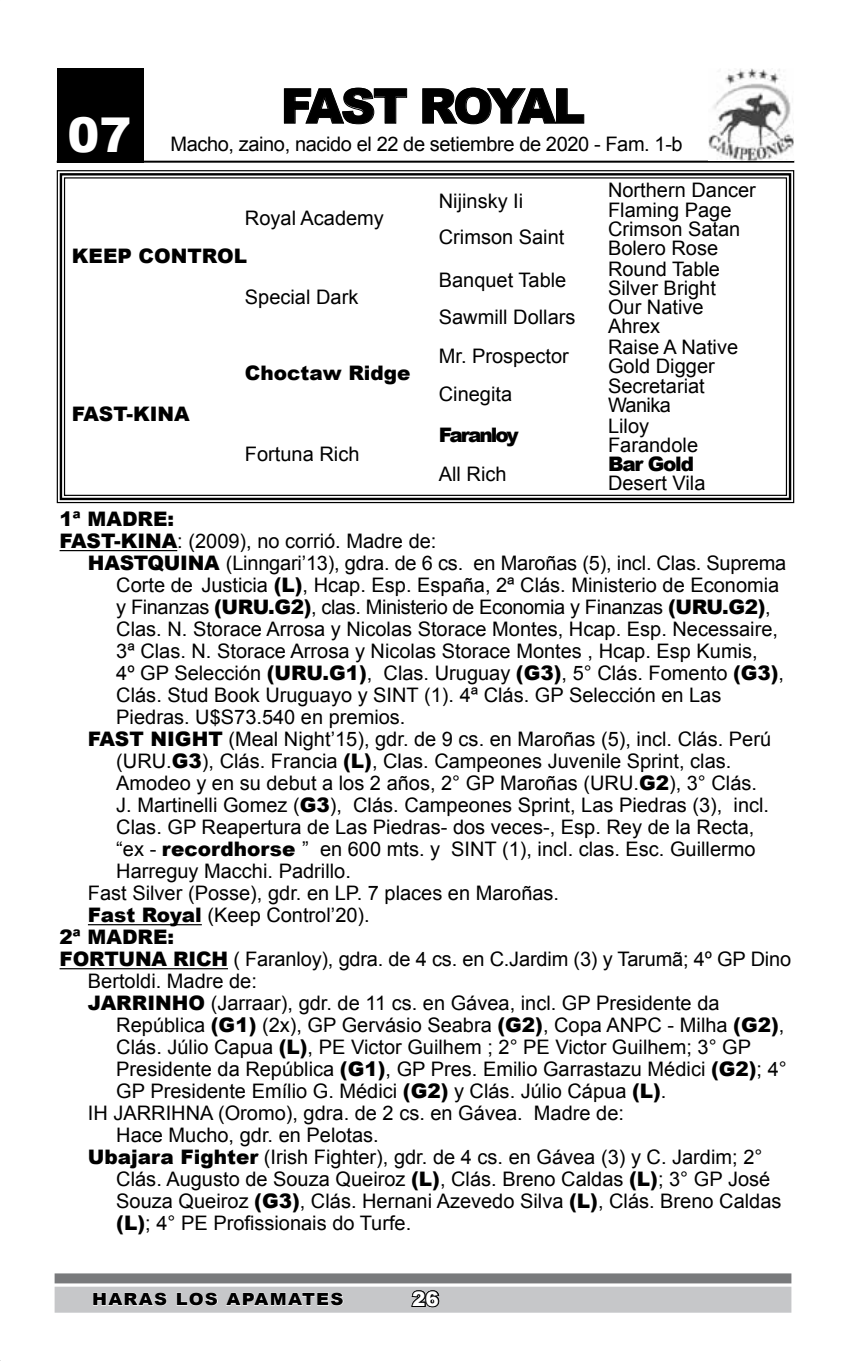
<style>
.page{position:relative;width:851px;height:1361px;background:#fff}
.page>*{position:absolute;margin:0;border:0;box-sizing:border-box;transform-origin:0 0}
.t1{font:900 48px "Arial";letter-spacing:-.065em;color:#000}
.t2{font:900 48px "Arial";color:#fff}
.t3{font:20px "Arial";color:#000}
.t4{font:20px "Arial";letter-spacing:-.02em;color:#000}
.t5{font:900 20px "Arial";color:#000}
.t6{font:900 20px "Arial";letter-spacing:-.1em;color:#000}
.t7{font:900 20px "Arial";color:#fff}
.t8{font:900 16.8px "Arial";letter-spacing:.07em;color:#000;scale:1.08 1}
.s1{font-weight:900}
</style>
<div class="page">
<div style="left:55px;top:1273px;width:736px;height:10px;background:#797a7c"></div>
<div style="left:55px;top:1286px;width:736px;height:26px;background:#c6c7c9"></div>
<div style="left:57px;top:68px;width:86px;height:94px;background:#000"></div>
<svg style="left:56px;top:170px;width:738px;height:334px"></svg>
<div style="left:60px;top:173px;width:731px;height:327px;border:2px solid #000"></div>
<hr style="left:57px;top:161px;width:737px;height:2px;background:#000">
<hr style="left:60px;top:550px;width:117px;height:1px;background:#000">
<hr style="left:88px;top:924px;width:114px;height:1px;background:#000">
<hr style="left:60px;top:968px;width:168px;height:1px;background:#000">
<img style="left:708px;top:68px;width:85px;height:93px">
<svg style="left:411px;top:1290px;width:29px;height:18px"></svg>
<svg style="left:283px;top:87px;width:124px;height:38px"></svg>
<svg style="left:422px;top:87px;width:162px;height:38px"></svg>
<svg style="left:93px;top:1292px;width:74px;height:14px"></svg>
<svg style="left:176px;top:1292px;width:42px;height:14px"></svg>
<svg style="left:226px;top:1292px;width:118px;height:14px"></svg>
<h1 class="t2" style="left:67px;top:100px;width:66px">07</h1>
<h1 class="t1" style="left:281px;top:71px;width:305px">FAST ROYAL</h1>
<p class="t4" style="left:170px;top:131px;width:513px">Macho, zaino, nacido el 22 de setiembre de 2020 - Fam. 1-b</p>
<p class="t3" style="left:245px;top:205px;width:140px">Royal Academy</p>
<p class="t5" style="left:72px;top:241px;width:177px">KEEP CONTROL</p>
<p class="t3" style="left:245px;top:283px;width:115px">Special Dark</p>
<p class="t5" style="left:72px;top:399px;width:119px">FAST-KINA</p>
<p class="t5" style="left:245px;top:358px;width:167px">Choctaw Ridge</p>
<p class="t3" style="left:245px;top:441px;width:116px">Fortuna Rich</p>
<p class="t3" style="left:438px;top:188px;width:86px">Nijinsky Ii</p>
<p class="t3" style="left:438px;top:224px;width:127px">Crimson Saint</p>
<p class="t3" style="left:438px;top:266px;width:129px">Banquet Table</p>
<p class="t3" style="left:438px;top:304px;width:138px">Sawmill Dollars</p>
<p class="t3" style="left:438px;top:343px;width:132px">Mr. Prospector</p>
<p class="t3" style="left:438px;top:381px;width:75px">Cinegita</p>
<p class="t6" style="left:438px;top:420px;width:81px">Faranloy</p>
<p class="t3" style="left:438px;top:461px;width:69px">All Rich</p>
<p class="t3" style="left:608px;top:177px;width:149px">Northern Dancer</p>
<p class="t3" style="left:608px;top:196px;width:125px">Flaming Page</p>
<p class="t3" style="left:608px;top:216px;width:134px">Crimson Satan</p>
<p class="t3" style="left:608px;top:235px;width:112px">Bolero Rose</p>
<p class="t3" style="left:608px;top:256px;width:113px">Round Table</p>
<p class="t3" style="left:608px;top:275px;width:109px">Silver Bright</p>
<p class="t3" style="left:608px;top:294px;width:97px">Our Native</p>
<p class="t3" style="left:608px;top:313px;width:54px">Ahrex</p>
<p class="t3" style="left:608px;top:334px;width:132px">Raise A Native</p>
<p class="t3" style="left:608px;top:353px;width:108px">Gold Digger</p>
<p class="t3" style="left:608px;top:373px;width:98px">Secretariat</p>
<p class="t3" style="left:608px;top:392px;width:64px">Wanika</p>
<p class="t3" style="left:608px;top:413px;width:43px">Liloy</p>
<p class="t3" style="left:608px;top:432px;width:92px">Farandole</p>
<p class="t5" style="left:608px;top:449px;width:88px">Bar Gold</p>
<p class="t3" style="left:608px;top:470px;width:99px">Desert Vila</p>
<p class="t5" style="left:60px;top:504px;width:116px">1ª MADRE:</p>
<p class="t3" style="left:60px;top:528px;width:378px"><span class="s1">FAST-KINA</span>: (2009), no corrió. Madre de:</p>
<p class="t3" style="left:88px;top:550px;width:699px"><span class="s1">HASTQUINA</span> (Linngari’13), gdra. de 6 cs. en Maroñas (5), incl. Clas. Suprema</p>
<p class="t3" style="left:116px;top:572px;width:664px">Corte de Justicia <span class="s1">(L)</span>, Hcap. Esp. España, 2ª Clás. Ministerio de Economia</p>
<p class="t4" style="left:116px;top:594px;width:655px">y Finanzas <span class="s1">(URU.G2)</span>, clas. Ministerio de Economia y Finanzas <span class="s1">(URU.G2)</span>,</p>
<p class="t3" style="left:116px;top:616px;width:663px">Clas. N. Storace Arrosa y Nicolas Storace Montes, Hcap. Esp. Necessaire,</p>
<p class="t3" style="left:116px;top:638px;width:642px">3ª Clas. N. Storace Arrosa y Nicolas Storace Montes , Hcap. Esp Kumis,</p>
<p class="t3" style="left:116px;top:660px;width:669px">4º GP Selección <span class="s1">(URU.G1)</span>, Clas. Uruguay <span class="s1">(G3)</span>, 5° Clás. Fomento <span class="s1">(G3)</span>,</p>
<p class="t3" style="left:116px;top:682px;width:606px">Clás. Stud Book Uruguayo y SINT (1). 4ª Clás. GP Selección en Las</p>
<p class="t3" style="left:116px;top:704px;width:291px">Piedras. U$S73.540 en premios.</p>
<p class="t3" style="left:88px;top:726px;width:684px"><span class="s1">FAST NIGHT</span> (Meal Night’15), gdr. de 9 cs. en Maroñas (5), incl. Clás. Perú</p>
<p class="t3" style="left:116px;top:748px;width:616px">(URU.<span class="s1">G3</span>), Clás. Francia <span class="s1">(L)</span>, Clas. Campeones Juvenile Sprint, clas.</p>
<p class="t3" style="left:116px;top:770px;width:642px">Amodeo y en su debut a los 2 años, 2° GP Maroñas (URU.<span class="s1">G2</span>), 3° Clás.</p>
<p class="t3" style="left:116px;top:792px;width:654px">J. Martinelli Gomez (<span class="s1">G3</span>), Clás. Campeones Sprint, Las Piedras (3), incl.</p>
<p class="t3" style="left:116px;top:814px;width:639px">Clas. GP Reapertura de Las Piedras- dos veces-, Esp. Rey de la Recta,</p>
<p class="t3" style="left:116px;top:836px;width:640px">“ex - <span class="s1">recordhorse</span> ” en 600 mts. y SINT (1), incl. clas. Esc. Guillermo</p>
<p class="t3" style="left:116px;top:858px;width:236px">Harreguy Macchi. Padrillo.</p>
<p class="t3" style="left:88px;top:880px;width:472px">Fast Silver (Posse), gdr. en LP. 7 places en Maroñas.</p>
<p class="t3" style="left:88px;top:902px;width:283px"><span class="s1">Fast Royal</span> (Keep Control’20).</p>
<p class="t5" style="left:60px;top:922px;width:116px">2ª MADRE:</p>
<p class="t3" style="left:60px;top:946px;width:733px"><span class="s1">FORTUNA RICH</span> ( Faranloy), gdra. de 4 cs. en C.Jardim (3) y Tarumã; 4º GP Dino</p>
<p class="t3" style="left:88px;top:968px;width:170px">Bertoldi. Madre de:</p>
<p class="t3" style="left:88px;top:990px;width:633px"><span class="s1">JARRINHO</span> (Jarraar), gdr. de 11 cs. en Gávea, incl. GP Presidente da</p>
<p class="t3" style="left:116px;top:1012px;width:669px">República <span class="s1">(G1)</span> (2x), GP Gervásio Seabra <span class="s1">(G2)</span>, Copa ANPC - Milha <span class="s1">(G2)</span>,</p>
<p class="t3" style="left:116px;top:1034px;width:636px">Clás. Júlio Capua <span class="s1">(L)</span>, PE Victor Guilhem ; 2° PE Victor Guilhem; 3° GP</p>
<p class="t3" style="left:116px;top:1056px;width:672px">Presidente da República <span class="s1">(G1)</span>, GP Pres. Emilio Garrastazu Médici <span class="s1">(G2)</span>; 4°</p>
<p class="t3" style="left:116px;top:1078px;width:551px">GP Presidente Emílio G. Médici <span class="s1">(G2)</span> y Clás. Júlio Cápua <span class="s1">(L)</span>.</p>
<p class="t3" style="left:88px;top:1100px;width:537px">IH JARRIHNA (Oromo), gdra. de 2 cs. en Gávea. Madre de:</p>
<p class="t3" style="left:116px;top:1122px;width:264px">Hace Mucho, gdr. en Pelotas.</p>
<p class="t3" style="left:88px;top:1144px;width:676px"><span class="s1">Ubajara Fighter</span> (Irish Fighter), gdr. de 4 cs. en Gávea (3) y C. Jardim; 2°</p>
<p class="t3" style="left:116px;top:1166px;width:655px">Clás. Augusto de Souza Queiroz <span class="s1">(L)</span>, Clás. Breno Caldas <span class="s1">(L)</span>; 3° GP José</p>
<p class="t3" style="left:116px;top:1188px;width:666px">Souza Queiroz <span class="s1">(G3)</span>, Clás. Hernani Azevedo Silva <span class="s1">(L)</span>, Clás. Breno Caldas</p>
<p class="t3" style="left:116px;top:1210px;width:296px"><span class="s1">(L)</span>; 4° PE Profissionais do Turfe.</p>
<p class="t8" style="left:92px;top:1287px;width:234px">HARAS LOS APAMATES</p>
<p class="t7" style="left:412px;top:1284px;width:28px">26</p>
</div>
